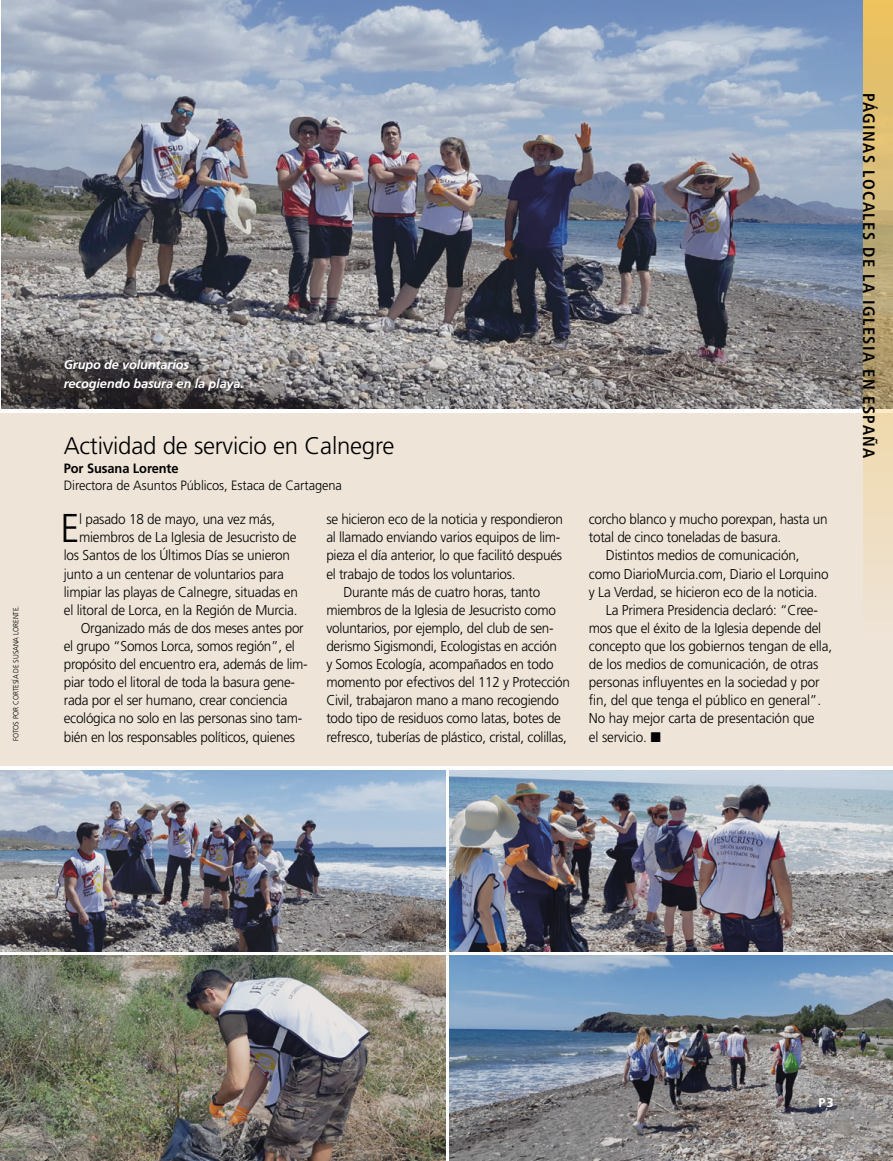
<style>
.page{position:relative;width:893px;height:1161px;background:#fff}
.page>*{position:absolute;margin:0;border:0;box-sizing:border-box;transform-origin:0 0}
.QUOTE_para_first_NEW{font:300 40.2px "Frutigerlds Lat";color:#000;scale:.95 1}
.TOPIC-1_title_NEWS_m{font:300 24px "Frutigerlds Lat";letter-spacing:-.01em;color:#000}
.Section_title__maste{font:700 condensed 16.5px "Frutigerlds Lat";letter-spacing:.085em;color:#000}
.Quote_para_NEWS{font:300 14.25px/18.1px "Frutigerlds Lat";letter-spacing:-.02em;color:#000;scale:.95 1}
.QUOTE_para_first_NEW-2{font:300 14.25px "Frutigerlds Lat";letter-spacing:-.015em;color:#000;scale:.95 1}
.ARTCL-BY_para{font:300 13.5px "Frutigerlds Lat";letter-spacing:-.005em;color:#000;scale:.95 1}
.ARTCL-BY_para_first{font:700 13.5px "Frutigerlds Lat";letter-spacing:-.005em;color:#000;scale:.95 1}
.FIGimg_CAP_para_NEWS{font:italic 700 12.75px/18.8px "Frutigerlds Lat";letter-spacing:-.01em;color:#fff}
.Folio_R{font:700 12.75px "Frutigerlds Lat";color:#fff}
.FIGimg-CRDT_para_FL{font:300 7.5px "Frutigerlds Lat";letter-spacing:-.01em;color:#000;scale:.95 1}
</style>
<div class="page">
<div style="left:0;top:413px;width:893px;height:353px;background:#eee4d8"></div>
<img style="left:1px;top:0;width:862px;height:408px">
<img style="left:449px;top:956px;width:444px;height:205px">
<svg style="left:863px;top:0;width:30px;height:590px;background:#d6be87"></svg>
<img style="left:0;top:770px;width:445px;height:181px">
<img style="left:0;top:956px;width:445px;height:205px">
<img style="left:449px;top:770px;width:444px;height:181px">
<p class="FIGimg-CRDT_para_FL" style="left:10px;top:741px;width:144px;rotate:-90deg">FOTOS POR CORTESÍA DE SUSANA LORENTE.</p>
<p class="FIGimg_CAP_para_NEWS" style="left:64px;top:355px;width:182px">Grupo de voluntarios recogiendo basura en la playa.</p>
<p class="TOPIC-1_title_NEWS_m" style="left:64px;top:428px;width:332px">Actividad de servicio en Calnegre</p>
<p class="ARTCL-BY_para_first" style="left:64px;top:458px;width:122px">Por Susana Lorente</p>
<p class="ARTCL-BY_para" style="left:64px;top:476px;width:294px">Directora de Asuntos Públicos, Estaca de Cartagena</p>
<p class="QUOTE_para_first_NEW" style="left:60px;top:499px;width:22px">E</p>
<p class="QUOTE_para_first_NEW-2" style="left:79px;top:509px;width:208px">l pasado 18 de mayo, una vez más,</p>
<p class="Quote_para_NEWS" style="left:326px;top:510px;width:251px">se hicieron eco de la noticia y respondieron al llamado enviando varios equipos de lim&shy;pieza el día anterior, lo que facilitó después el trabajo de todos los voluntarios.</p>
<p class="Quote_para_NEWS" style="left:326px;top:582px;width:258px;text-indent:17px">Durante más de cuatro horas, tanto miembros de la Iglesia de Jesucristo como voluntarios, por ejemplo, del club de sen&shy;derismo Sigismondi, Ecologistas en acción<br>y Somos Ecología, acompañados en todo momento por efectivos del 112 y Protección Civil, trabajaron mano a mano recogiendo todo tipo de residuos como latas, botes de refresco, tuberías de plástico, cristal, colillas,</p>
<p class="QUOTE_para_first_NEW-2" style="left:79px;top:527px;width:231px">miembros de La Iglesia de Jesucristo de</p>
<p class="QUOTE_para_first_NEW-2" style="left:64px;top:545px;width:240px">los Santos de los Últimos Días se unieron</p>
<p class="QUOTE_para_first_NEW-2" style="left:64px;top:563px;width:233px">junto a un centenar de voluntarios para</p>
<p class="QUOTE_para_first_NEW-2" style="left:64px;top:581px;width:248px">limpiar las playas de Calnegre, situadas en</p>
<p class="QUOTE_para_first_NEW-2" style="left:64px;top:599px;width:248px">el litoral de Lorca, en la Región de Murcia.</p>
<p class="Quote_para_NEWS" style="left:64px;top:619px;width:258px;text-indent:17px">Organizado más de dos meses antes por el grupo “Somos Lorca, somos región”, el propósito del encuentro era, además de lim&shy;piar todo el litoral de toda la basura gene&shy;rada por el ser humano, crear conciencia ecológica no solo en las personas sino tam&shy;bién en los responsables políticos, quienes</p>
<p class="Quote_para_NEWS" style="left:589px;top:510px;width:253px">corcho blanco y mucho porexpan, hasta un total de cinco toneladas de basura.</p>
<p class="Quote_para_NEWS" style="left:589px;top:546px;width:254px;text-indent:17px">Distintos medios de comunicación, como DiarioMurcia.com, Diario el Lorquino y La Verdad, se hicieron eco de la noticia.</p>
<p class="Quote_para_NEWS" style="left:589px;top:600px;width:258px;text-indent:17px">La Primera Presidencia declaró: “Cree&shy;mos que el éxito de la Iglesia depende del concepto que los gobiernos tengan de ella, de los medios de comunicación, de otras personas influyentes en la sociedad y por fin, del que tenga el público en general”.<br>No hay mejor carta de presentación que<br>el servicio. ◼</p>
<p class="Section_title__maste" style="left:881px;top:93px;width:367px;rotate:90deg">PÁGINAS LOCALES DE LA IGLESIA EN ESPAÑA</p>
<p class="Folio_R" style="left:819px;top:1092px;width:16px">P3</p>
</div>
